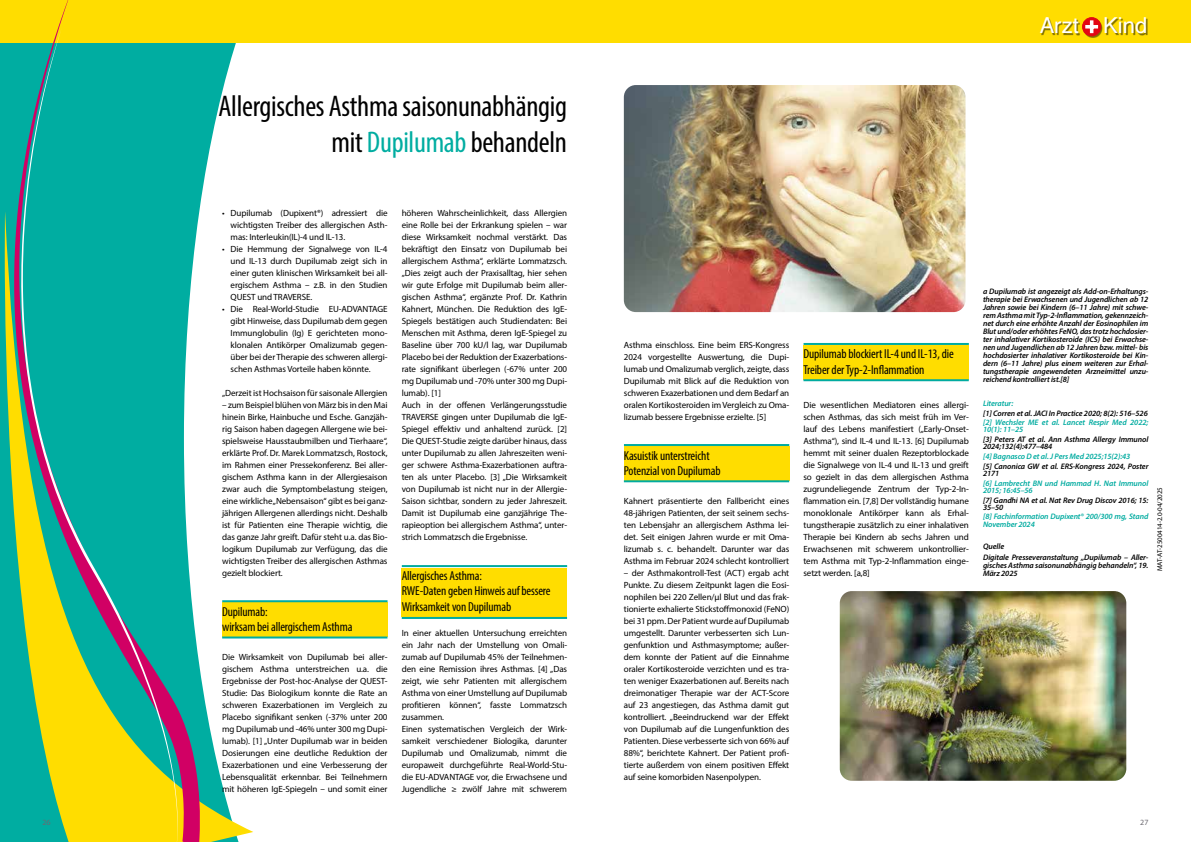
<style>
.page{position:relative;width:1191px;height:842px;background:#fff}
.page>*{position:absolute;margin:0;border:0;box-sizing:border-box;transform-origin:0 0}
.t1{font:condensed 30px/36px "Myriad Pro";letter-spacing:-.01em;color:#000;text-align:right}
.t2{font:22px "Helvetica";color:#fff}
.t3{font:condensed 13px/15.6px "Myriad Pro";letter-spacing:-.01em;color:#000}
.t4{font:9px/12px "Myriad Pro";letter-spacing:-.01em;color:#000;text-align:justify}
.t5{font:italic 600 8px/8px "Myriad Pro";letter-spacing:-.01em;color:#000}
.t6{font:italic 600 8px/7px "Myriad Pro";letter-spacing:-.01em;color:#00aba0}
.t7{font:8px "Myriad Pro";color:#6b6970}
.t8{font:7px "Myriad Pro";letter-spacing:-.01em;color:#000}
.s1{color:#00ada1}
</style>
<div class="page">
<div style="left:803px;top:345px;width:165px;height:34px;background:#fd0"></div>
<hr style="left:803px;top:379px;width:165px;height:2px;background:#00aba0">
<hr style="left:803px;top:343px;width:166px;height:2px;background:#00aba0">
<div style="left:402px;top:568px;width:165px;height:48px;background:#fd0"></div>
<hr style="left:402px;top:617px;width:165px;height:2px;background:#00aba0">
<hr style="left:402px;top:565px;width:165px;height:2px;background:#00aba0">
<div style="left:624px;top:446px;width:165px;height:34px;background:#fd0"></div>
<hr style="left:624px;top:480px;width:165px;height:2px;background:#00aba0">
<hr style="left:624px;top:444px;width:165px;height:2px;background:#00aba0">
<div style="left:222px;top:602px;width:165px;height:35px;background:#fd0"></div>
<hr style="left:222px;top:636px;width:165px;height:2px;background:#00aba0">
<hr style="left:222px;top:600px;width:165px;height:2px;background:#00aba0">
<svg style="left:0;top:43px;width:236px;height:799px;fill:#00ada1"></svg>
<div style="left:0;top:0;width:595px;height:43px;background:#fd0"></div>
<div style="left:595px;top:0;width:596px;height:43px;background:#fd0"></div>
<div style="left:1040px;top:18px;width:107px;height:20px;background:#000;opacity:.5"></div>
<svg style="left:1082px;top:18px;width:18px;height:18px"></svg>
<div style="left:1082px;top:17px;width:19px;height:19px;border:1px solid #e30613;border-radius:50%"></div>
<svg style="left:1090px;top:20px;width:3px;height:13px"></svg>
<svg style="left:1085px;top:25px;width:13px;height:4px"></svg>
<svg style="left:5px;top:211px;width:248px;height:631px"></svg>
<svg style="left:14px;top:0;width:186px;height:842px"></svg>
<svg style="left:21px;top:28px;width:157px;height:814px;background:#3db07f"></svg>
<img style="left:624px;top:85px;width:341px;height:227px">
<img style="left:839px;top:591px;width:287px;height:190px">
<p class="t7" style="left:43px;top:818px;width:10px">26</p>
<h1 class="t1" style="left:219px;top:88px;width:350px">Allergisches Asthma saisonunabhängig mit <span class="s1">Dupilumab</span> behandeln</h1>
<p class="t4" style="left:231px;top:207px;width:158px;text-indent:-9px">• Dupilumab (Dupixent®) adressiert die wichtigsten Treiber des allergischen Asth&shy;mas: Interleukin(IL)-4 und IL-13.</p>
<p class="t4" style="left:231px;top:243px;width:158px;text-indent:-9px">• Die Hemmung der Signalwege von IL-4 und IL-13 durch Dupilumab zeigt sich in einer guten klinischen Wirksamkeit bei all&shy;ergischem Asthma – z.B. in den Studien QUEST und TRAVERSE.</p>
<p class="t4" style="left:231px;top:303px;width:158px;text-indent:-9px">• Die Real-World-Studie EU-ADVANTAGE gibt Hinweise, dass Dupilumab dem gegen Immunglobulin (Ig) E gerichteten mono&shy;klonalen Antikörper Omalizumab gegen&shy;über bei der Therapie des schweren allergi&shy;schen Asthmas Vorteile haben könnte.</p>
<p class="t4" style="left:222px;top:387px;width:167px">„Derzeit ist Hochsaison für saisonale Allergien</p>
<p class="t4" style="left:222px;top:399px;width:167px">– zum Beispiel blühen von März bis in den Mai hinein Birke, Hainbuche und Esche. Ganzjäh&shy;rig Saison haben dagegen Allergene wie bei&shy;spielsweise Hausstaubmilben und Tierhaare“, erklärte Prof. Dr. Marek Lommatzsch, Rostock, im Rahmen einer Pressekonferenz. Bei aller&shy;gischem Asthma kann in der Allergiesaison zwar auch die Symptombelastung steigen, eine wirkliche „Nebensaison“ gibt es bei ganz&shy;jährigen Allergenen allerdings nicht. Deshalb ist für Patienten eine Therapie wichtig, die das ganze Jahr greift. Dafür steht u.a. das Bio&shy;logikum Dupilumab zur Verfügung, das die wichtigsten Treiber des allergischen Asthmas gezielt blockiert.</p>
<h3 class="t3" style="left:222px;top:603px;width:132px">Dupilumab:<br>wirksam bei allergischem Asthma</h3>
<p class="t4" style="left:222px;top:651px;width:167px">Die Wirksamkeit von Dupilumab bei aller&shy;gischem Asthma unterstreichen u.a. die Ergebnisse der Post-hoc-Analyse der QUEST-Studie: Das Biologikum konnte die Rate an schweren Exazerbationen im Vergleich zu Placebo signifikant senken (-37% unter 200 mg Dupilumab und -46% unter 300 mg Dupi&shy;lumab). [1] „Unter Dupilumab war in beiden Dosierungen eine deutliche Reduktion der Exazerbationen und eine Verbesserung der Lebensqualität erkennbar. Bei Teilnehmern mit höheren IgE-Spiegeln – und somit einer</p>
<p class="t4" style="left:402px;top:207px;width:167px;text-align:left">höheren Wahrscheinlichkeit, dass Allergien eine Rolle bei der Erkrankung spielen – war diese Wirksamkeit nochmal verstärkt. Das bekräftigt den Einsatz von Dupilumab bei allergischem Asthma“, erklärte Lommatzsch. „Dies zeigt auch der Praxisalltag, hier sehen wir gute Erfolge mit Dupilumab beim aller&shy;gischen Asthma“, ergänzte Prof. Dr. Kathrin Kahnert, München. Die Reduktion des IgE-Spiegels bestätigen auch Studiendaten: Bei Menschen mit Asthma, deren IgE-Spiegel zu Baseline über 700 kU/l lag, war Dupilumab Placebo bei der Reduktion der Exazerbations&shy;rate signifikant überlegen (-67% unter 200 mg Dupilumab und -70% unter 300 mg Dupi&shy;lumab). [1]<br>Auch in der offenen Verlängerungsstudie TRAVERSE gingen unter Dupilumab die IgE-Spiegel effektiv und anhaltend zurück. [2] Die QUEST-Studie zeigte darüber hinaus, dass unter Dupilumab zu allen Jahreszeiten weni&shy;ger schwere Asthma-Exazerbationen auftra&shy;ten als unter Placebo. [3] „Die Wirksamkeit von Dupilumab ist nicht nur in der Allergie-Saison sichtbar, sondern zu jeder Jahreszeit.<br>Damit ist Dupilumab eine ganzjährige The&shy;rapieoption bei allergischem Asthma“, unter&shy;strich Lommatzsch die Ergebnisse.</p>
<h3 class="t3" style="left:402px;top:567px;width:150px">Allergisches Asthma:<br>RWE-Daten geben Hinweis auf bessere<br>Wirksamkeit von Dupilumab</h3>
<p class="t4" style="left:402px;top:627px;width:167px;text-align:left">In einer aktuellen Untersuchung erreichten ein Jahr nach der Umstellung von Omali&shy;zumab auf Dupilumab 45% der Teilnehmen&shy;den eine Remission ihres Asthmas. [4] „Das zeigt, wie sehr Patienten mit allergischem Asthma von einer Umstellung auf Dupilumab profitieren können“, fasste Lommatzsch zusammen.<br>Einen systematischen Vergleich der Wirk&shy;samkeit verschiedener Biologika, darunter Dupilumab und Omalizumab, nimmt die europaweit durchgeführte Real-World-Stu&shy;die EU-ADVANTAGE vor, die Erwachsene und Jugendliche ≥ zwölf Jahre mit schwerem</p>
<h2 class="t2" style="left:1039px;top:9px;width:109px">Arzt Kind</h2>
<p class="t4" style="left:624px;top:339px;width:167px">Asthma einschloss. Eine beim ERS-Kongress 2024 vorgestellte Auswertung, die Dupi&shy;lumab und Omalizumab verglich, zeigte, dass Dupilumab mit Blick auf die Reduktion von schweren Exazerbationen und dem Bedarf an oralen Kortikosteroiden im Vergleich zu Oma&shy;lizumab bessere Ergebnisse erzielte. [5]</p>
<h3 class="t3" style="left:624px;top:447px;width:98px">Kasuistik unterstreicht<br>Potenzial von Dupilumab</h3>
<p class="t4" style="left:624px;top:495px;width:167px">Kahnert präsentierte den Fallbericht eines 48-jährigen Patienten, der seit seinem sechs&shy;ten Lebensjahr an allergischem Asthma lei&shy;det. Seit einigen Jahren wurde er mit Oma&shy;lizumab s. c. behandelt. Darunter war das Asthma im Februar 2024 schlecht kontrolliert</p>
<p class="t4" style="left:624px;top:567px;width:167px">– der Asthmakontroll-Test (ACT) ergab acht Punkte. Zu diesem Zeitpunkt lagen die Eosi&shy;nophilen bei 220 Zellen/µl Blut und das frak&shy;tionierte exhalierte Stickstoffmonoxid (FeNO) bei 31ppm. Der Patient wurde auf Dupilumab umgestellt. Darunter verbesserten sich Lun&shy;genfunktion und Asthmasymptome; außer&shy;dem konnte der Patient auf die Einnahme oraler Kortikosteroide verzichten und es tra&shy;ten weniger Exazerbationen auf. Bereits nach dreimonatiger Therapie war der ACT-Score auf 23 angestiegen, das Asthma damit gut kontrolliert. „Beeindruckend war der Effekt von Dupilumab auf die Lungenfunktion des Patienten. Diese verbesserte sich von 66% auf 88%“, berichtete Kahnert. Der Patient profi&shy;tierte außerdem von einem positiven Effekt auf seine komorbiden Nasenpolypen.</p>
<h3 class="t3" style="left:803px;top:346px;width:152px">Dupilumab blockiert IL-4 und IL-13, die<br>Treiber der Typ-2-Inflammation</h3>
<p class="t4" style="left:803px;top:399px;width:167px">Die wesentlichen Mediatoren eines allergi&shy;schen Asthmas, das sich meist früh im Ver&shy;lauf des Lebens manifestiert („Early-Onset-Asthma“), sind IL-4 und IL-13. [6] Dupilumab hemmt mit seiner dualen Rezeptorblockade die Signalwege von IL-4 und IL-13 und greift so gezielt in das dem allergischen Asthma zugrundeliegende Zentrum der Typ-2-In&shy;flammation ein. [7,8] Der vollständig humane monoklonale Antikörper kann als Erhal&shy;tungstherapie zusätzlich zu einer inhalativen Therapie bei Kindern ab sechs Jahren und Erwachsenen mit schwerem unkontrollier&shy;tem Asthma mit Typ-2-Inflammation einge&shy;setzt werden. [a,8]</p>
<p class="t5" style="left:983px;top:287px;width:167px;text-align:justify">a Dupilumab ist angezeigt als Add-on-Erhaltungs&shy;therapie bei Erwachsenen und Jugendlichen ab 12<br>Jahren sowie bei Kindern (6–11 Jahre) mit schwe&shy;rem Asthma mit Typ-2-Inflammation, gekennzeich&shy;net durch eine erhöhte Anzahl der Eosinophilen im Blut und/oder erhöhtes FeNO, das trotz hochdosier&shy;ter inhalativer Kortikosteroide (ICS) bei Erwachse&shy;nen und Jugendlichen ab 12 Jahren bzw. mittel- bis hochdosierter inhalativer Kortikosteroide bei Kin&shy;dern (6–11 Jahre) plus einem weiteren zur Erhal&shy;tungstherapie angewendeten Arzneimittel unzu&shy;reichend kontrolliert ist.[8]</p>
<p class="t6" style="left:983px;top:399px;width:32px">Literatur:</p>
<p class="t5" style="left:983px;top:409px;width:166px">[1] Corren et al. JACI In Practice 2020; 8(2): 516–526</p>
<p class="t6" style="left:983px;top:419px;width:167px">[2] Wechsler ME et al. Lancet Respir Med 2022;<br>10(1): 11–25</p>
<p class="t5" style="left:983px;top:436px;width:167px;line-height:7px">[3] Peters AT et al. Ann Asthma Allergy Immunol<br>2024;132(4):477–484</p>
<p class="t6" style="left:983px;top:453px;width:149px">[4] Bagnasco D et al. J Pers Med 2025;15(2):43</p>
<p class="t5" style="left:983px;top:462px;width:167px;line-height:7px">[5] Canonica GW et al. ERS-Kongress 2024, Poster<br>2171</p>
<p class="t6" style="left:983px;top:479px;width:167px">[6] Lambrecht BN und Hammad H. Nat Immunol<br>2015; 16:45–56</p>
<p class="t5" style="left:983px;top:496px;width:167px;line-height:7px">[7] Gandhi NA et al. Nat Rev Drug Discov 2016; 15:<br>35–50</p>
<p class="t6" style="left:983px;top:512px;width:167px;line-height:8px">[8] Fachinformation Dupixent® 200/300 mg, Stand<br>November 2024</p>
<p class="t5" style="left:983px;top:541px;width:167px;line-height:10.8px">Quelle<br>Digitale Presseveranstaltung „Dupilumab – Aller-</p>
<p class="t5" style="left:983px;top:561px;width:167px">gisches Asthma saisonunabhängig behandeln“, 19.<br>März 2025</p>
<p class="t8" style="left:1155px;top:571px;width:85px;rotate:-90deg">MAT-AT-2500414-2.0-04/2025</p>
<p class="t7" style="left:1140px;top:818px;width:10px">27</p>
</div>
